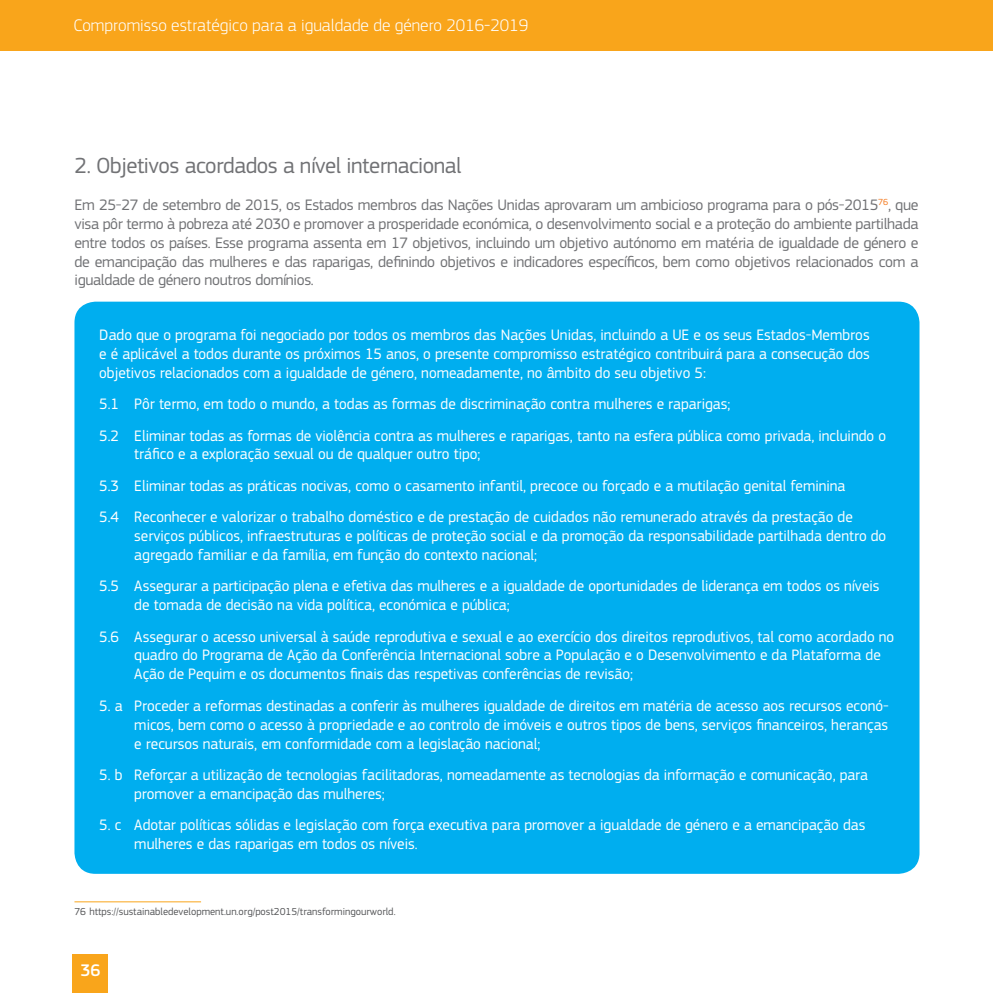
<style>
.page{position:relative;width:993px;height:993px;background:#fff}
.page>*{position:absolute;margin:0;border:0;box-sizing:border-box;transform-origin:0 0}
.body_1{font:22.75px "EC Square Sans Pro";letter-spacing:-.02em;color:#717275}
.t1{font:300 17.5px "EC Square Sans Pro";color:#fff}
.t2{font:500 17.5px "EC Square Sans Pro";color:#fff}
.Table_text_white{font:15.75px/18.9px "EC Square Sans Pro";color:#fff}
.body_1-2{font:15.75px/18.9px "EC Square Sans Pro";letter-spacing:-.02em;color:#717275;text-align:justify}
.Footnote_first{font:10.5px "EC Square Sans Pro";color:#57585a}
</style>
<div class="page">
<div style="left:72px;top:953px;width:36px;height:39px;background:#f9a51b"></div>
<div style="left:0;top:0;width:992px;height:51px;background:#f9a51b"></div>
<hr style="left:74px;top:901px;width:127px;height:1px;background:#f9a51b">
<div style="left:74px;top:301px;width:845px;height:572px;background:#00aeef;border-radius:21px"></div>
<p class="t1" style="left:73px;top:15px;width:456px">Compromisso estratégico para a igualdade de género 2016-2019</p>
<p class="body_1" style="left:74px;top:153px;width:388px">2. Objetivos acordados a nível internacional</p>
<p class="body_1-2" style="left:74px;top:195px;width:845px">Em 25-27 de setembro de 2015, os Estados membros das Nações Unidas aprovaram um ambicioso programa para o pós-2015<sup>76</sup>, que visa pôr termo à pobreza até 2030 e promover a prosperidade económica, o desenvolvimento social e a proteção do ambiente partilhada entre todos os países. Esse programa assenta em 17 objetivos, incluindo um objetivo autónomo em matéria de igualdade de género e de emancipação das mulheres e das raparigas, definindo objetivos e indicadores específicos, bem como objetivos relacionados com a igualdade de género noutros domínios.</p>
<p class="Table_text_white" style="left:99px;top:325px;width:771px;text-align:justify">Dado que o programa foi negociado por todos os membros das Nações Unidas, incluindo a UE e os seus Estados-Membros e é aplicável a todos durante os próximos 15 anos, o presente compromisso estratégico contribuirá para a consecução dos objetivos relacionados com a igualdade de género, nomeadamente, no âmbito do seu objetivo 5:</p>
<p class="Table_text_white" style="left:99px;top:394px;width:632px">5.1 Pôr termo, em todo o mundo, a todas as formas de discriminação contra mulheres e raparigas;</p>
<p class="Table_text_white" style="left:134px;top:426px;width:753px;text-indent:-35px">5.2 Eliminar todas as formas de violência contra as mulheres e raparigas, tanto na esfera pública como privada, incluindo o tráfico e a exploração sexual ou de qualquer outro tipo;</p>
<p class="Table_text_white" style="left:99px;top:476px;width:747px">5.3 Eliminar todas as práticas nocivas, como o casamento infantil, precoce ou forçado e a mutilação genital feminina</p>
<p class="Table_text_white" style="left:134px;top:507px;width:753px;text-indent:-35px">5.4 Reconhecer e valorizar o trabalho doméstico e de prestação de cuidados não remunerado através da prestação de serviços públicos, infraestruturas e políticas de proteção social e da promoção da responsabilidade partilhada dentro do agregado familiar e da família, em função do contexto nacional;</p>
<p class="Table_text_white" style="left:134px;top:576px;width:746px;text-indent:-35px">5.5 Assegurar a participação plena e efetiva das mulheres e a igualdade de oportunidades de liderança em todos os níveis de tomada de decisão na vida política, económica e pública;</p>
<p class="Table_text_white" style="left:134px;top:626px;width:761px;text-indent:-35px">5.6 Assegurar o acesso universal à saúde reprodutiva e sexual e ao exercício dos direitos reprodutivos, tal como acordado no quadro do Programa de Ação da Conferência Internacional sobre a População e o Desenvolvimento e da Plataforma de<br>Ação de Pequim e os documentos finais das respetivas conferências de revisão;</p>
<p class="Table_text_white" style="left:134px;top:696px;width:755px;text-align:justify;text-indent:-35px">5. a Proceder a reformas destinadas a conferir às mulheres igualdade de direitos em matéria de acesso aos recursos econó&shy;micos, bem como o acesso à propriedade e ao controlo de imóveis e outros tipos de bens, serviços financeiros, heranças e recursos naturais, em conformidade com a legislação nacional;</p>
<p class="Table_text_white" style="left:134px;top:765px;width:735px;text-indent:-35px">5. b Reforçar a utilização de tecnologias facilitadoras, nomeadamente as tecnologias da informação e comunicação, para promover a emancipação das mulheres;</p>
<p class="Table_text_white" style="left:134px;top:815px;width:732px;text-indent:-35px">5. c Adotar políticas sólidas e legislação com força executiva para promover a igualdade de género e a emancipação das mulheres e das raparigas em todos os níveis.</p>
<p class="Footnote_first" style="left:74px;top:904px;width:322px">76 https://sustainabledevelopment.un.org/post2015/transformingourworld.</p>
<p class="t2" style="left:80px;top:959px;width:22px">36</p>
</div>
